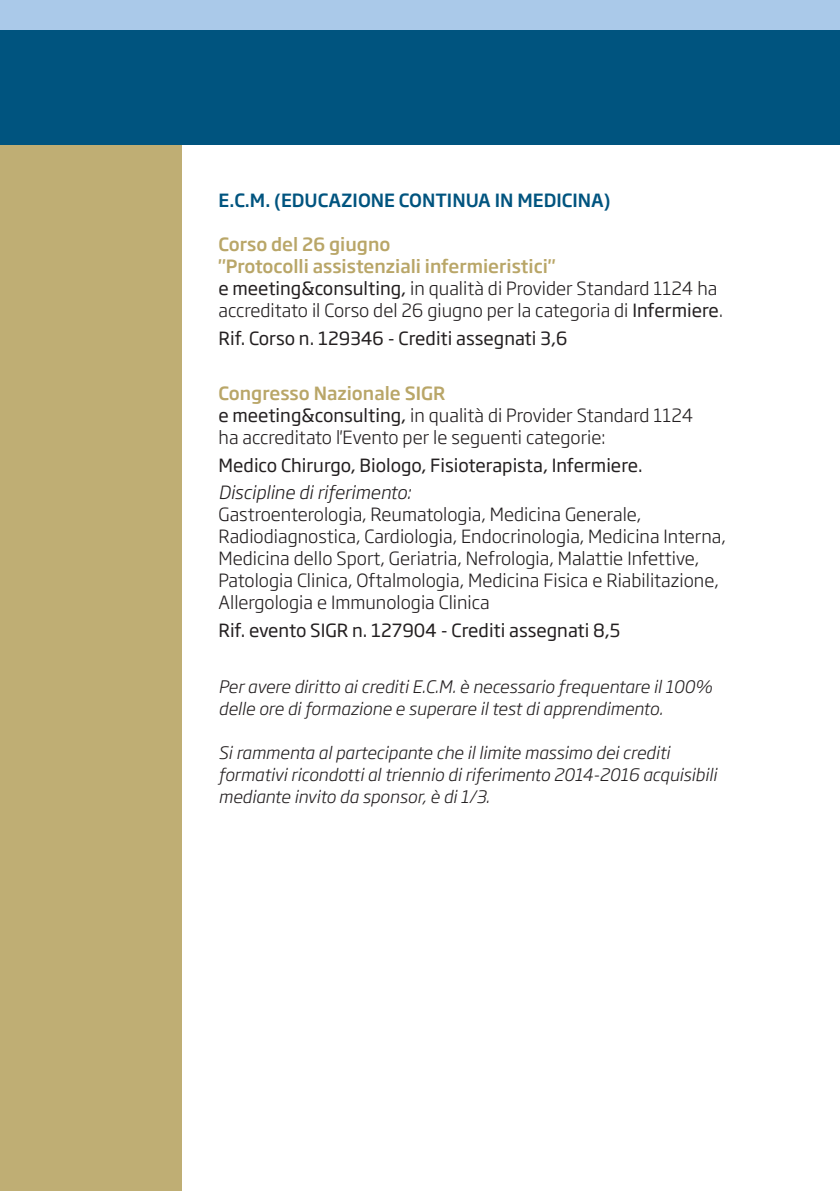
<style>
.page{position:relative;width:840px;height:1191px;background:#fff}
.page>*{position:absolute;margin:0;border:0;box-sizing:border-box;transform-origin:0 0}
.t1{font:300 18px/22px "Soho Gothic Pro";color:#231f20}
.t2{font:18px "Soho Gothic Pro";color:#231f20}
.t3{font:500 18px "Soho Gothic Pro";color:#00547f}
.t4{font:italic 300 18px "Soho Gothic Pro";color:#231f20}
.t5{font:italic 300 17px/22px "Soho Gothic Pro";color:#231f20}
.s1{font-weight:500;color:#b9a668}
.s2{font-weight:400}
</style>
<div class="page">
<div style="left:0;top:145px;width:181px;height:1046px;background:#bfae74"></div>
<div style="left:0;top:0;width:839px;height:145px;background:#aac9e9"></div>
<div style="left:0;top:30px;width:524px;height:115px;background:#00547f"></div>
<div style="left:224px;top:30px;width:615px;height:115px;background:#00547f"></div>
<p class="t3" style="left:218px;top:193px;width:393px">E.C.M. (EDUCAZIONE CONTINUA IN MEDICINA)</p>
<p class="t1" style="left:218px;top:235px;width:505px"><span class="s1">Corso del 26 giugno<br>"Protocolli assistenziali infermieristici"<br></span><span class="s2">e meeting&amp;consulting,</span> in qualità di Provider Standard 1124 ha accreditato il corso del 26 giugno per la categoria di <span class="s2">Infermiere</span>.</p>
<p class="t2" style="left:218px;top:330px;width:350px">Rif. Corso n. 129346 - Crediti assegnati 3,6</p>
<p class="t1" style="left:218px;top:384px;width:476px"><span class="s1">Congresso Nazionale SIGR<br></span><span class="s2">e meeting&amp;consulting,</span> in qualità di Provider Standard 1124 ha accreditato l'evento per le seguenti categorie:</p>
<p class="t2" style="left:218px;top:457px;width:425px">Medico Chirurgo, Biologo, Fisioterapista, Infermiere.</p>
<p class="t4" style="left:218px;top:485px;width:194px">Discipline di riferimento:</p>
<p class="t1" style="left:218px;top:505px;width:508px">gastroenterologia, reumatologia, medicina generale, radiodiagnostica, cardiologia, endocrinologia, medicina interna, medicina dello Sport, geriatria, nefrologia, malattie infettive, Patologia clinica, oftalmologia, medicina Fisica e riabilitazione, Allergologia e immunologia clinica</p>
<p class="t2" style="left:218px;top:623px;width:403px">Rif. evento SIGR n. 1 27904 - Crediti assegnati 8,5</p>
<p class="t5" style="left:218px;top:676px;width:495px">Per avere diritto ai crediti E.C.M. è necessario frequentare il 100% delle ore di formazione e superare il test di apprendimento.</p>
<p class="t5" style="left:218px;top:742px;width:499px">Si rammenta al partecipante che il limite massimo dei crediti formativi ricondotti al triennio di riferimento 2014-2016 acquisibili mediante invito da sponsor, è di 1/3.</p>
</div>
